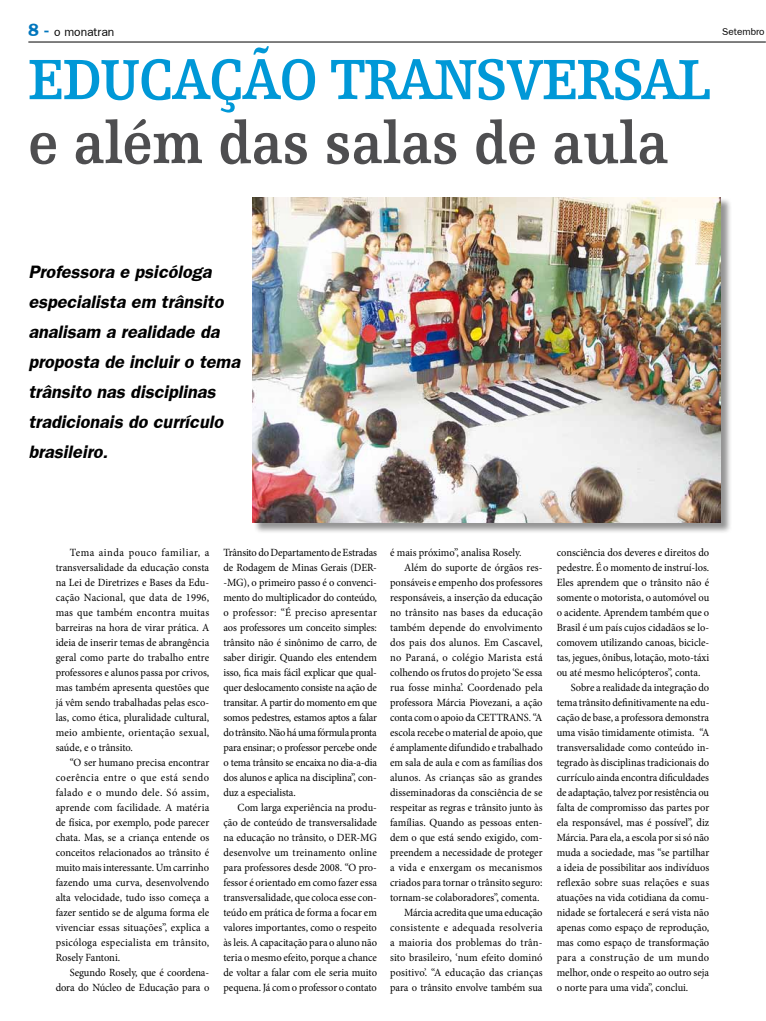
<style>
.page{position:relative;width:766px;height:1021px;background:#fff}
.page>*{position:absolute;margin:0;border:0;box-sizing:border-box;transform-origin:0 0}
.t1{font:700 60px "Humanist Slabserif 712 BT";letter-spacing:-.03em;color:#0098d7;scale:.9 1}
.t2{font:700 60px "Humanist Slabserif 712 BT";color:#4e4e50;scale:.9 1}
.t3{font:italic 700 18px/30px "Frankfurt Gothic";color:#000}
.t4{font:12px "Frankfurt Gothic Plain";color:#000}
.t5{font:11px/15px "Minion Pro";color:#000;text-align:justify;scale:.95 1}
.t6{font:11px "Minion Pro";letter-spacing:.02em;color:#000;scale:.95 1}
.t7{font:11px "Minion Pro";letter-spacing:.03em;color:#000;scale:.95 1}
.t8{font:11px "Minion Pro";letter-spacing:.025em;color:#000;scale:.95 1}
.t9{font:11px "Minion Pro";letter-spacing:.035em;color:#000;scale:.95 1}
.t10{font:10px "Frankfurt Gothic Plain";color:#000}
.s1{font-family:"Frankfurt Gothic";font-weight:700;font-size:18px;color:#0076bd}
</style>
<div class="page">
<hr style="left:28px;top:42px;width:737px;height:1px;background:#000">
<div style="left:253px;top:197px;width:479px;height:337px;background:#000;opacity:.42"></div>
<img style="left:252px;top:197px;width:468px;height:325px">
<p class="t4" style="left:28px;top:25px;width:87px"><span class="s1">8 -</span> o monatran</p>
<p class="t10" style="left:722px;top:26px;width:44px">Setembro</p>
<h1 class="t1" style="left:28px;top:42px;width:375px">Educação transversa</h1>
<h1 class="t1" style="left:678px;top:42px;width:38px">l</h1>
<h1 class="t2" style="left:28px;top:106px;width:712px">e além das salas de aula</h1>
<h2 class="t3" style="left:28px;top:256px;width:213px">Professora e psicóloga especialista em trânsito analisam a realidade da proposta de incluir o tema trânsito nas disciplinas tradicionais do currículo brasileiro.</h2>
<p class="t5" style="left:56px;top:544px;width:163px;text-indent:14px">Tema ainda pouco familiar, a transversalidade da educação consta na Lei de Diretrizes e Bases da Edu&shy;cação Nacional, que data de 1996, mas que também encontra muitas barreiras na hora de virar prática. A ideia de inserir temas de abrangência geral como parte do trabalho entre professores e alunos passa por crivos, mas também apresenta questões que já vêm sendo trabalhadas pelas esco&shy;las, como ética, pluralidade cultural, meio ambiente, orientação sexual, saúde, e o trânsito.</p>
<p class="t5" style="left:56px;top:754px;width:163px;text-indent:14px">“O ser humano precisa encontrar coerência entre o que está sendo falado e o mundo dele. Só assim, aprende com facilidade. A matéria de física, por exemplo, pode parecer chata. Mas, se a criança entende os conceitos relacionados ao trânsito é muito mais interessante. Um carrinho fazendo uma curva, desenvolvendo alta velocidade, tudo isso começa a fazer sentido se de alguma forma ele vivenciar essas situações”, explica a psicóloga especialista em trânsito, Rosely Fantoni.</p>
<p class="t5" style="left:56px;top:964px;width:163px;text-align:right">Segundo Rosely, que é coordena&shy;dora do Núcleo de Educação para o</p>
<p class="t5" style="left:223px;top:544px;width:163px">Trânsito do Departamento de Estradas de Rodagem de Minas Gerais (DER--MG), o primeiro passo é o convenci&shy;mento do multiplicador do conteúdo, o professor: “É preciso apresentar aos professores um conceito simples: trânsito não é sinônimo de carro, de saber dirigir. Quando eles entendem isso, fica mais fácil explicar que qual&shy;quer deslocamento consiste na ação de transitar. A partir do momento em que somos pedestres, estamos aptos a falar do trânsito. Não há uma fórmula pronta para ensinar; o professor percebe onde o tema trânsito se encaixa no dia-a-dia dos alunos e aplica na disciplina”, con&shy;duz a especialista.</p>
<p class="t5" style="left:223px;top:799px;width:163px;text-indent:14px">Com larga experiência na produ&shy;ção de conteúdo de transversalidade na educação no trânsito, o DER-MG desenvolve um treinamento online para professores desde 2008. “O pro&shy;fessor é orientado em como fazer essa transversalidade, que coloca esse con&shy;teúdo em prática de forma a focar em valores importantes, como o respeito às leis. A capacitação para o aluno não teria o mesmo efeito, porque a chance de voltar a falar com ele seria muito pequena. Já com o professor o contato</p>
<p class="t5" style="left:390px;top:544px;width:140px">é mais próximo”, analisa Rosely.</p>
<p class="t5" style="left:404px;top:559px;width:147px">Além do suporte de órgãos res-</p>
<p class="t5" style="left:390px;top:574px;width:162px">ponsáveis e empenho dos professores</p>
<p class="t5" style="left:390px;top:589px;width:162px">responsáveis, a inserção da educação</p>
<p class="t6" style="left:390px;top:604px;width:162px">no trânsito nas bases da educação</p>
<p class="t5" style="left:390px;top:619px;width:162px">também depende do envolvimento</p>
<p class="t5" style="left:390px;top:634px;width:162px">dos pais dos alunos. Em Cascavel,</p>
<p class="t8" style="left:390px;top:649px;width:162px">no Paraná, o colégio Marista está</p>
<p class="t5" style="left:390px;top:664px;width:162px">colhendo os frutos do projeto ‘Se essa</p>
<p class="t5" style="left:390px;top:679px;width:162px">rua fosse minha’. Coordenado pela</p>
<p class="t5" style="left:390px;top:694px;width:162px">professora Márcia Piovezani, a ação</p>
<p class="t5" style="left:390px;top:709px;width:162px">conta com o apoio da CETTRANS. “A</p>
<p class="t5" style="left:390px;top:724px;width:162px">escola recebe o material de apoio, que</p>
<p class="t5" style="left:390px;top:739px;width:162px">é amplamente difundido e trabalhado</p>
<p class="t5" style="left:390px;top:754px;width:162px">em sala de aula e com as famílias dos</p>
<p class="t5" style="left:390px;top:769px;width:162px">alunos. As crianças são as grandes</p>
<p class="t5" style="left:390px;top:784px;width:162px">disseminadoras da consciência de se</p>
<p class="t5" style="left:390px;top:799px;width:162px">respeitar as regras e trânsito junto às</p>
<p class="t5" style="left:390px;top:814px;width:162px">famílias. Quando as pessoas enten-</p>
<p class="t5" style="left:390px;top:829px;width:162px">dem o que está sendo exigido, com-</p>
<p class="t5" style="left:390px;top:844px;width:162px">preendem a necessidade de proteger</p>
<p class="t5" style="left:390px;top:859px;width:162px">a vida e enxergam os mecanismos</p>
<p class="t5" style="left:390px;top:874px;width:162px">criados para tornar o trânsito seguro:</p>
<p class="t5" style="left:390px;top:889px;width:159px">tornam-se colaboradores”, comenta.</p>
<p class="t5" style="left:404px;top:904px;width:147px">Márcia acredita que uma educação</p>
<p class="t7" style="left:390px;top:920px;width:162px">consistente e adequada resolveria</p>
<p class="t6" style="left:390px;top:935px;width:162px">a maioria dos problemas do trân-</p>
<p class="t5" style="left:390px;top:949px;width:162px">sito brasileiro, ‘num efeito dominó</p>
<p class="t5" style="left:390px;top:964px;width:162px">positivo’. “A educação das crianças</p>
<p class="t5" style="left:390px;top:980px;width:162px">para o trânsito envolve também sua</p>
<p class="t5" style="left:556px;top:545px;width:162px">consciência dos deveres e direitos do</p>
<p class="t5" style="left:556px;top:560px;width:162px">pedestre. É o momento de instruí-los.</p>
<p class="t5" style="left:556px;top:575px;width:162px">Eles aprendem que o trânsito não é</p>
<p class="t5" style="left:556px;top:590px;width:162px">somente o motorista, o automóvel ou</p>
<p class="t5" style="left:556px;top:605px;width:162px">o acidente. Aprendem também que o</p>
<p class="t5" style="left:556px;top:620px;width:162px">Brasil é um país cujos cidadãos se lo-</p>
<p class="t5" style="left:556px;top:635px;width:162px">comovem utilizando canoas, bicicle-</p>
<p class="t5" style="left:556px;top:650px;width:162px">tas, jegues, ônibus, lotação, moto-táxi</p>
<p class="t5" style="left:556px;top:665px;width:153px">ou até mesmo helicópteros”, conta.</p>
<p class="t5" style="left:570px;top:680px;width:147px">Sobre a realidade da integração do</p>
<p class="t5" style="left:556px;top:695px;width:162px">tema trânsito definitivamente na edu-</p>
<p class="t5" style="left:556px;top:710px;width:162px">cação de base, a professora demonstra</p>
<p class="t5" style="left:556px;top:725px;width:162px">uma visão timidamente otimista. “A</p>
<p class="t5" style="left:556px;top:740px;width:162px">transversalidade como conteúdo in-</p>
<p class="t5" style="left:556px;top:755px;width:162px">tegrado às disciplinas tradicionais do</p>
<p class="t5" style="left:556px;top:770px;width:162px">currículo ainda encontra dificuldades</p>
<p class="t5" style="left:556px;top:785px;width:162px">de adaptação, talvez por resistência ou</p>
<p class="t5" style="left:556px;top:800px;width:162px">falta de compromisso das partes por</p>
<p class="t5" style="left:556px;top:815px;width:162px">ela responsável, mas é possível”, diz</p>
<p class="t5" style="left:556px;top:830px;width:162px">Márcia. Para ela, a escola por si só não</p>
<p class="t5" style="left:556px;top:845px;width:162px">muda a sociedade, mas “se partilhar</p>
<p class="t5" style="left:556px;top:860px;width:162px">a ideia de possibilitar aos indivíduos</p>
<p class="t5" style="left:556px;top:875px;width:162px">reflexão sobre suas relações e suas</p>
<p class="t5" style="left:556px;top:890px;width:162px">atuações na vida cotidiana da comu-</p>
<p class="t5" style="left:556px;top:905px;width:162px">nidade se fortalecerá e será vista não</p>
<p class="t5" style="left:556px;top:920px;width:162px">apenas como espaço de reprodução,</p>
<p class="t5" style="left:556px;top:935px;width:162px">mas como espaço de transformação</p>
<p class="t9" style="left:556px;top:950px;width:162px">para a construção de um mundo</p>
<p class="t5" style="left:556px;top:965px;width:162px">melhor, onde o respeito ao outro seja</p>
<p class="t5" style="left:556px;top:980px;width:140px">o norte para uma vida”, conclui.</p>
</div>
